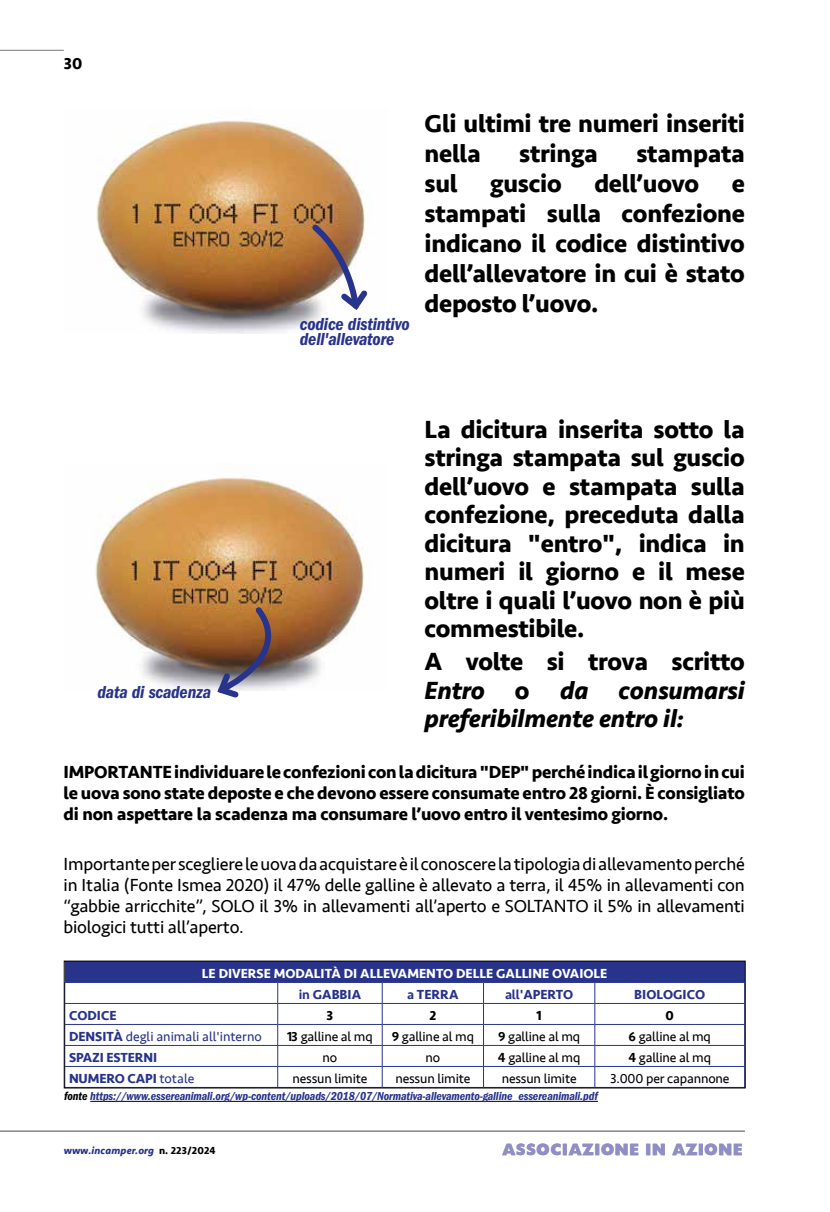
<style>
.page{position:relative;width:830px;height:1212px;background:#fff}
.page>*{position:absolute;margin:0;border:0;box-sizing:border-box;transform-origin:0 0}
.t1{font:700 25.5px/28.5px "Seravek";letter-spacing:-.01em;color:#000;text-align:justify}
.t2{font:italic 700 25.5px/28.5px "Seravek";letter-spacing:-.01em;color:#000;text-align:justify}
.t3{font:18px/21px "Seravek";letter-spacing:-.01em;color:#000;text-align:justify}
.t4{font:700 18px/21px "Seravek";letter-spacing:-.01em;color:#000;text-align:justify}
.t5{font:18px/15px "ITC Franklin Gothic Std Dm Cd It";letter-spacing:-.01em;color:#28348b}
.t6{font:700 16.5px "Seravek";color:#000}
.t7{font:15px "Headline NEWS";letter-spacing:.01em;color:#908ec4}
.t8{font:13.5px "Seravek";letter-spacing:-.01em;color:#000}
.t9{font:700 13.5px "Seravek";letter-spacing:-.01em;color:#28348b}
.t10{font:700 13.5px/21px "Seravek";color:#fff}
.t11{font:13.5px "Seravek";color:#28348b}
.t12{font:700 13.5px "Seravek";color:#000}
.t13{font:12px "ITC Franklin Gothic Std Dm Cd It";letter-spacing:-.01em;color:#28348b}
.t14{font:italic 700 10.5px "Seravek";letter-spacing:.01em;color:#28348b}
.s1{font-style:normal}
.s2{font-weight:500;color:#28348b}
.s3{color:#28348b}
.s4{font-weight:500}
.s5{font-weight:700}
.s6{font-weight:400}
.s7{color:#000}
.s8{font-style:normal;color:#000}
</style>
<div class="page">
<img style="left:95px;top:477px;width:269px;height:214px">
<svg style="left:213px;top:602px;width:80px;height:96px;background:#94725d"></svg>
<img style="left:96px;top:120px;width:269px;height:214px">
<svg style="left:309px;top:222px;width:59px;height:92px"></svg>
<hr style="left:90px;top:1101px;width:507px;height:1px;background:#000">
<hr style="left:0;top:50px;width:64px;height:1px;background:#878787">
<hr style="left:0;top:1130px;width:744px;height:2px;background:#878787">
<div style="left:65px;top:961px;width:679px;height:21px;background:#28348b"></div>
<hr style="left:65px;top:982px;width:212px;height:1px;background:#28348b">
<hr style="left:277px;top:982px;width:105px;height:1px;background:#28348b">
<hr style="left:382px;top:982px;width:101px;height:1px;background:#28348b">
<hr style="left:483px;top:982px;width:111px;height:1px;background:#28348b">
<hr style="left:594px;top:982px;width:150px;height:1px;background:#28348b">
<hr style="left:65px;top:1003px;width:212px;height:1px;background:#28348b">
<hr style="left:277px;top:1003px;width:105px;height:1px;background:#28348b">
<hr style="left:382px;top:1003px;width:101px;height:1px;background:#28348b">
<hr style="left:483px;top:1003px;width:111px;height:1px;background:#28348b">
<hr style="left:594px;top:1003px;width:150px;height:1px;background:#28348b">
<hr style="left:65px;top:1024px;width:212px;height:1px;background:#28348b">
<hr style="left:277px;top:1024px;width:105px;height:1px;background:#28348b">
<hr style="left:382px;top:1024px;width:101px;height:1px;background:#28348b">
<hr style="left:483px;top:1024px;width:111px;height:1px;background:#28348b">
<hr style="left:594px;top:1024px;width:150px;height:1px;background:#28348b">
<hr style="left:65px;top:1045px;width:212px;height:1px;background:#28348b">
<hr style="left:277px;top:1045px;width:105px;height:1px;background:#28348b">
<hr style="left:382px;top:1045px;width:101px;height:1px;background:#28348b">
<hr style="left:483px;top:1045px;width:111px;height:1px;background:#28348b">
<hr style="left:594px;top:1045px;width:150px;height:1px;background:#28348b">
<hr style="left:65px;top:1066px;width:212px;height:1px;background:#28348b">
<hr style="left:277px;top:1066px;width:105px;height:1px;background:#28348b">
<svg style="left:277px;top:982px;width:1px;height:104px"></svg>
<hr style="left:382px;top:1066px;width:101px;height:1px;background:#28348b">
<svg style="left:382px;top:982px;width:1px;height:104px"></svg>
<hr style="left:483px;top:1066px;width:111px;height:1px;background:#28348b">
<svg style="left:483px;top:982px;width:1px;height:104px"></svg>
<hr style="left:594px;top:1066px;width:150px;height:1px;background:#28348b">
<svg style="left:594px;top:982px;width:1px;height:104px"></svg>
<div style="left:64px;top:961px;width:681px;height:127px;border:1px solid #000"></div>
<p class="t6" style="left:64px;top:51px;width:20px">30</p>
<p class="t5" style="left:97px;top:685px;width:115px">data di scadenza</p>
<p class="t5" style="left:300px;top:316px;width:111px">codice distintivo dell'allevatore</p>
<p class="t1" style="left:424px;top:108px;width:321px;line-height:30px">Gli ultimi tre numeri inseriti nella</p>
<p class="t1" style="left:519px;top:139px;width:80px">stringa</p>
<p class="t1" style="left:636px;top:139px;width:110px">stampata</p>
<p class="t1" style="left:424px;top:169px;width:35px">sul</p>
<p class="t1" style="left:490px;top:169px;width:73px">guscio</p>
<p class="t1" style="left:594px;top:169px;width:106px">dell’uovo</p>
<p class="t1" style="left:424px;top:168px;width:321px;line-height:30px;text-indent:307px">e stampati sulla confezione indicano il codice distintivo dell’allevatore in cui è stato deposto l’uovo.</p>
<p class="t1" style="left:424px;top:414px;width:321px">La dicitura inserita sotto la stringa stampata sul guscio dell’uovo e stampata sulla confezione, preceduta dalla dicitura "entro", indica in numeri il giorno e il mese oltre i quali l’uovo non è più commestibile.</p>
<p class="t2" style="left:424px;top:646px;width:321px"><span class="s1">A volte si trova scritto </span>Entro <span class="s1">o</span> da consumarsi preferibilmente entro il:</p>
<p class="t4" style="left:63px;top:761px;width:682px">IMPORTANTE individuare le confezioni con la dicitura "DEP" perché indica il giorno in cui le uova sono state deposte e che devono essere consumate entro 28 giorni. È consigliato di non aspettare la scadenza ma consumare l’uovo entro il ventesimo giorno.</p>
<p class="t3" style="left:63px;top:853px;width:682px">Importante per scegliere le uova da acquistare è il conoscere la tipologia di allevamento perché in Italia (Fonte Ismea 2020) il 47% delle galline è allevato a terra, il 45% in allevamenti con “gabbie arricchite”, SOLO il 3% in allevamenti all’aperto e SOLTANTO il 5% in allevamenti biologici tutti all’aperto.</p>
<p class="t10" style="left:299px;top:963px;width:310px;text-indent:-97px">LE DIVERSE MODALITÀ DI ALLEVAMENTO DELLE GALLINE OVAIOLE <span class="s2">in</span> <span class="s3">GABBIA</span></p>
<p class="t9" style="left:407px;top:984px;width:53px"><span class="s4">a</span> TERRA</p>
<p class="t9" style="left:505px;top:984px;width:70px"><span class="s4">all'</span>APERTO</p>
<p class="t9" style="left:634px;top:984px;width:72px">BIOLOGICO</p>
<p class="t9" style="left:69px;top:1005px;width:49px">CODICE</p>
<p class="t12" style="left:326px;top:1005px;width:8px">3</p>
<p class="t12" style="left:429px;top:1005px;width:8px">2</p>
<p class="t12" style="left:536px;top:1005px;width:7px">1</p>
<p class="t12" style="left:665px;top:1005px;width:10px">0</p>
<p class="t11" style="left:69px;top:1026px;width:194px"><span class="s5">DENSITÀ</span> degli animali all'interno</p>
<p class="t8" style="left:287px;top:1026px;width:87px"><span class="s4">13</span> galline al mq</p>
<p class="t8" style="left:391px;top:1026px;width:84px"><span class="s4">9</span> galline al mq</p>
<p class="t8" style="left:498px;top:1026px;width:84px"><span class="s4">9</span> galline al mq</p>
<p class="t8" style="left:628px;top:1026px;width:84px"><span class="s4">6</span> galline al mq</p>
<p class="t9" style="left:69px;top:1047px;width:89px">SPAZI ESTERNI</p>
<p class="t8" style="left:322px;top:1047px;width:16px">no</p>
<p class="t8" style="left:425px;top:1047px;width:16px">no</p>
<p class="t8" style="left:497px;top:1047px;width:84px"><span class="s4">4</span> galline al mq</p>
<p class="t8" style="left:628px;top:1047px;width:84px"><span class="s4">4</span> galline al mq</p>
<p class="t9" style="left:69px;top:1068px;width:127px">NUMERO CAPI <span class="s6">totale</span></p>
<p class="t8" style="left:292px;top:1068px;width:76px">nessun limite</p>
<p class="t8" style="left:395px;top:1068px;width:76px">nessun limite</p>
<p class="t8" style="left:501px;top:1068px;width:76px">nessun limite</p>
<p class="t8" style="left:609px;top:1068px;width:121px">3.000 per capannone</p>
<p class="t13" style="left:64px;top:1089px;width:535px"><span class="s7">fonte</span> https://www.essereanimali.org/wp-content/uploads/2018/07/Normativa-allevamento-galline_essereanimali.pdf</p>
<p class="t14" style="left:64px;top:1141px;width:153px">www.incamper.org <span class="s8">n. 223/2024</span></p>
<p class="t7" style="left:502px;top:1143px;width:242px">ASSOCIAZIONE IN AZIONE</p>
</div>
